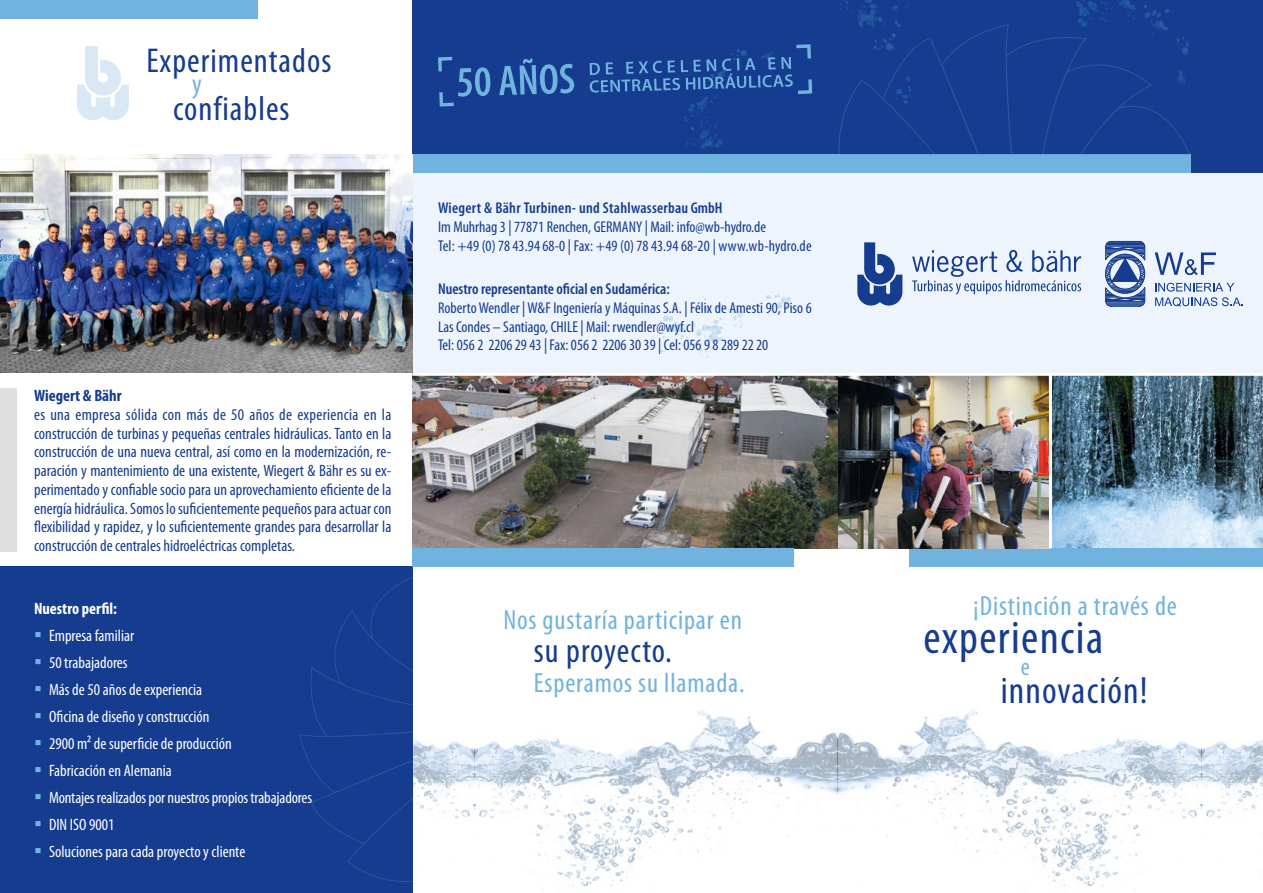
<style>
.page{position:relative;width:1263px;height:893px;background:#fff}
.page>*{position:absolute;margin:0;border:0;box-sizing:border-box;transform-origin:0 0}
.t1{font:condensed 47.25px "Myriad Pro";letter-spacing:.03em;color:#153c8f}
.t2{font:condensed 38.25px "Myriad Pro";letter-spacing:.03em;color:#153c8f}
.t3{font:condensed 34.65px "Myriad Pro";letter-spacing:.03em;color:#153c8f}
.t4{font:condensed 27.75px "Myriad Pro";letter-spacing:.03em;color:#71b3df}
.t5{font:condensed 24.9px "Myriad Pro";color:#71b3df}
.t6{font:condensed 16.5px/18.8px "Myriad Pro";color:#153c8f;text-align:justify}
.t7{font:condensed 16.5px "Myriad Pro";color:#fff}
.t8{font:700 condensed 16.5px "Myriad Pro";color:#fff}
.t9{font:700 condensed 16.5px "Myriad Pro";color:#153c8f}
.t10{font:condensed 15.6px/18.8px "Myriad Pro";color:#153c8f}
.t11{font:600 condensed 15.6px "Myriad Pro";letter-spacing:.02em;color:#153c8f}
.t12{font:600 condensed 15.6px "Myriad Pro";color:#153c8f}
.s1{font-family:"Arial Narrow";font-stretch:normal;font-size:22.5px;color:#71b3df}
</style>
<div class="page">
<img style="left:412px;top:680px;width:851px;height:213px">
<img style="left:412px;top:376px;width:851px;height:172px">
<div style="left:0;top:567px;width:412px;height:326px;background:#153c8f"></div>
<div style="left:412px;top:173px;width:851px;height:200px;background:#edf4fb"></div>
<div style="left:412px;top:0;width:851px;height:173px;background:#153c8f"></div>
<div style="left:412px;top:154px;width:779px;height:19px;background:#71b3df"></div>
<svg style="left:839px;top:24px;width:351px;height:130px"></svg>
<div style="left:910px;top:548px;width:353px;height:19px;background:#71b3df"></div>
<hr style="left:1049px;top:374px;width:3px;height:174px;background:#fff">
<div style="left:412px;top:548px;width:382px;height:19px;background:#71b3df"></div>
<div style="left:0;top:0;width:257px;height:18px;background:#71b3df"></div>
<img style="left:0;top:154px;width:412px;height:219px">
<svg style="left:299px;top:577px;width:113px;height:305px"></svg>
<img style="left:1121px;top:0;width:15px;height:10px">
<img style="left:1147px;top:9px;width:23px;height:10px">
<img style="left:870px;top:3px;width:40px;height:22px">
<img style="left:840px;top:0;width:30px;height:5px">
<img style="left:688px;top:108px;width:15px;height:5px">
<img style="left:659px;top:315px;width:37px;height:15px">
<img style="left:703px;top:295px;width:87px;height:8px">
<img style="left:672px;top:330px;width:51px;height:12px">
<div style="left:0;top:389px;width:16px;height:163px;background:#dfdfe0"></div>
<svg style="left:77px;top:46px;width:52px;height:74px"></svg>
<svg style="left:438px;top:44px;width:375px;height:64px"></svg>
<svg style="left:857px;top:242px;width:45px;height:64px"></svg>
<svg style="left:912px;top:250px;width:169px;height:45px"></svg>
<svg style="left:1155px;top:252px;width:61px;height:23px"></svg>
<svg style="left:1155px;top:283px;width:88px;height:24px"></svg>
<svg style="left:1105px;top:241px;width:40px;height:66px"></svg>
<h3 class="t3" style="left:146px;top:40px;width:186px">Experimentados</h3>
<h3 class="t4" style="left:192px;top:67px;width:11px">y</h3>
<h3 class="t3" style="left:173px;top:87px;width:118px">confiables</h3>
<p class="t9" style="left:34px;top:385px;width:89px">Wiegert &amp; Bähr</p>
<p class="t6" style="left:34px;top:405px;width:359px">es una empresa sólida con más de 50 años de experiencia en la construcción de turbinas y pequeñas centrales hidráulicas. Tanto en la construcción de una nueva central, así como en la modernización, re&shy;paración y mantenimiento de una existente, Wiegert &amp; Bähr es su ex&shy;perimentado y confiable socio para un aprovechamiento eficiente de la energía hidráulica. Somos lo suficientemente pequeños para actuar con flexibilidad y rapidez, y lo suficientemente grandes para desarrollar la construcción de centrales hidroeléctricas completas.</p>
<p class="t8" style="left:34px;top:598px;width:85px">Nuestro perfil:</p>
<p class="t7" style="left:34px;top:625px;width:102px"><span class="s1">▪</span> Empresa familiar</p>
<p class="t7" style="left:34px;top:652px;width:95px"><span class="s1">▪</span> 50 trabajadores</p>
<p class="t7" style="left:34px;top:679px;width:170px"><span class="s1">▪</span> Más de 50 años de experiencia</p>
<p class="t7" style="left:34px;top:706px;width:177px"><span class="s1">▪</span> Oficina de diseño y construcción</p>
<p class="t7" style="left:34px;top:733px;width:199px"><span class="s1">▪</span> 2900 m² de superficie de producción</p>
<p class="t7" style="left:34px;top:760px;width:139px"><span class="s1">▪</span> Fabricación en Alemania</p>
<p class="t7" style="left:34px;top:787px;width:280px"><span class="s1">▪</span> Montajes realizados por nuestros propios trabajadores</p>
<p class="t7" style="left:34px;top:814px;width:82px"><span class="s1">▪</span> DIN ISO 9001</p>
<p class="t7" style="left:34px;top:841px;width:213px"><span class="s1">▪</span> Soluciones para cada proyecto y cliente</p>
<p class="t11" style="left:438px;top:198px;width:286px">Wiegert &amp; Bähr Turbinen- und Stahlwasserbau GmbH</p>
<p class="t10" style="left:438px;top:217px;width:375px">Im Muhrhag 3 | 77871 Renchen, GERMANY | Mail: info@wb-hydro.de<br>Tel: +49 (0) 78 43.94 68-0 | Fax: +49 (0) 78 43.94 68-20 | www.wb-hydro.de</p>
<p class="t12" style="left:438px;top:279px;width:233px">Nuestro representante oficial en Sudamérica:</p>
<p class="t10" style="left:438px;top:298px;width:375px">Roberto Wendler | W&amp;F Ingeniería y Máquinas S.A. | Félix de Amesti 90, Piso 6<br>Las Condes – Santiago, CHILE | Mail: rwendler@wyf.cl<br>Tel: 056 2 2206 29 43 | Fax: 056 2 2206 30 39 | Cel: 056 9 8 289 22 20</p>
<h3 class="t4" style="left:503px;top:603px;width:240px">Nos gustaría participar en</h3>
<h3 class="t3" style="left:534px;top:629px;width:139px">su proyecto.</h3>
<h3 class="t4" style="left:534px;top:666px;width:212px">Esperamos su llamada.</h3>
<h3 class="t4" style="left:973px;top:589px;width:205px">¡Distinción a través de</h3>
<h1 class="t1" style="left:923px;top:609px;width:181px">experiencia</h1>
<h3 class="t5" style="left:1021px;top:652px;width:11px">e</h3>
<h2 class="t2" style="left:1001px;top:668px;width:148px">innovación!</h2>
</div>
